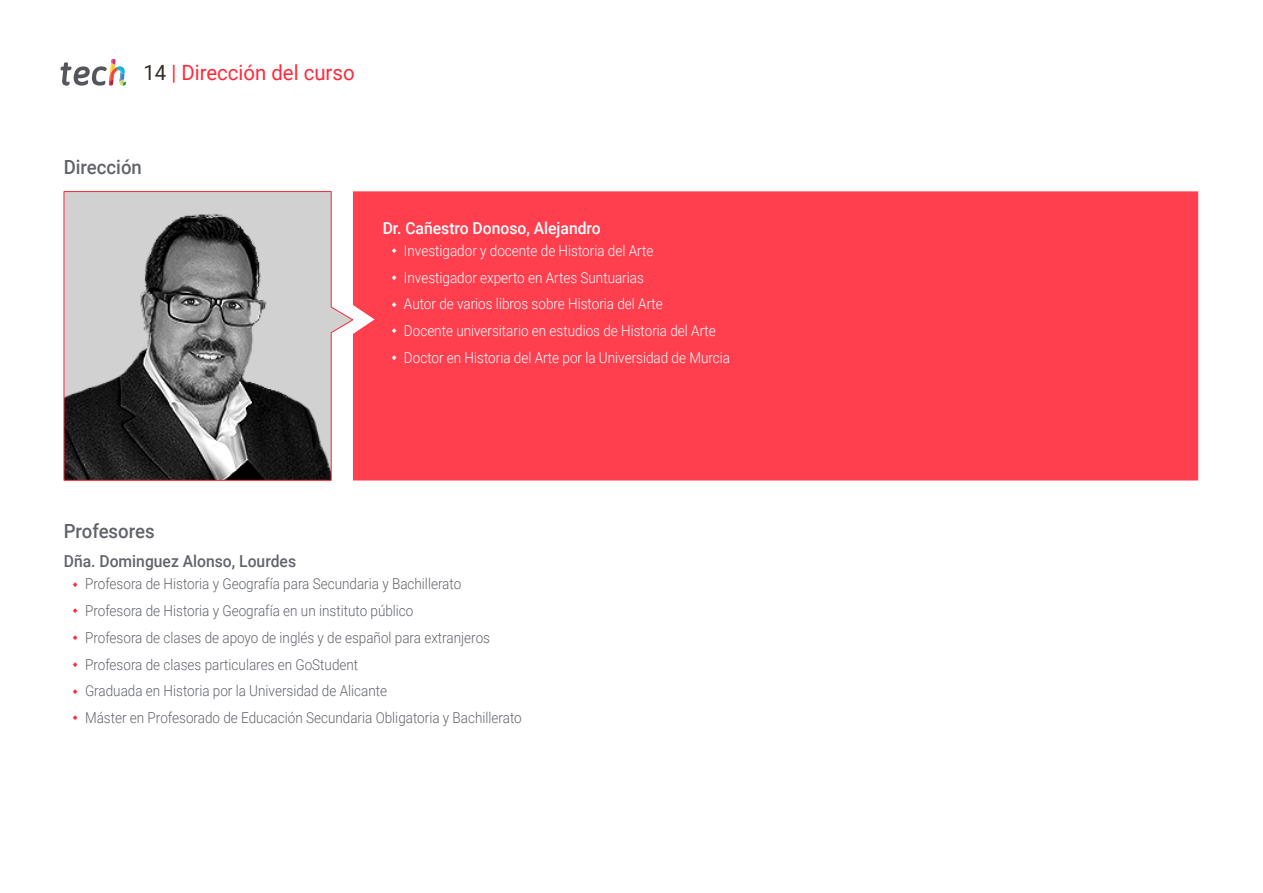
<style>
.page{position:relative;width:1263px;height:893px;background:#fff}
.page>*{position:absolute;margin:0;border:0;box-sizing:border-box;transform-origin:0 0}
.t1{font:21px "Roboto";color:#ff293a}
.t2{font:500 19.5px "Roboto";color:#61646a;scale:.95 1}
.t3{font:500 16.5px "Roboto";color:#fff;scale:.95 1}
.t4{font:500 16.5px "Roboto";color:#61646a;scale:.95 1}
.t5{font:300 15px/26.7px "Roboto";color:#61646a;scale:.9 1}
.t6{font:300 15px/26.7px "Roboto";color:#fff;scale:.9 1}
.s1{color:#312e20}
</style>
<div class="page">
<svg style="left:61px;top:59px;width:65px;height:27px"></svg>
<div style="left:353px;top:191px;width:845px;height:289px;background:#ff3e4e"></div>
<svg style="left:64px;top:191px;width:289px;height:290px"></svg>
<svg style="left:392px;top:248px;width:5px;height:5px"></svg>
<svg style="left:392px;top:275px;width:5px;height:5px"></svg>
<svg style="left:392px;top:302px;width:5px;height:5px"></svg>
<svg style="left:392px;top:328px;width:5px;height:5px"></svg>
<svg style="left:392px;top:355px;width:5px;height:5px"></svg>
<h1 class="t1" style="left:144px;top:57px;width:213px"><span class="s1">14</span> | Dirección del curso</h1>
<h2 class="t2" style="left:64px;top:154px;width:84px">Dirección</h2>
<h2 class="t2" style="left:64px;top:517px;width:97px">Profesores</h2>
<p class="t3" style="left:383px;top:216px;width:231px">Dr. Cañestro Donoso, Alejandro</p>
<p class="t6" style="left:404px;top:237px;width:364px">Investigador y docente de Historia del Arte<br>Investigador experto en Artes Suntuarias<br>Autor de varios libros sobre Historia del Arte<br>Docente universitario en estudios de Historia del Arte Doctor en Historia del Arte por la Universidad de Murcia</p>
<p class="t4" style="left:64px;top:550px;width:246px">Dña. Dominguez Alonso, Lourdes</p>
<p class="t5" style="left:85px;top:570px;width:487px">Profesora de Historia y Geografía para Secundaria y Bachillerato Profesora de Historia y Geografía en un instituto público<br>Profesora de clases de apoyo de inglés y de español para extranjeros Profesora de clases particulares en GoStudent<br>Graduada en Historia por la Universidad de Alicante<br>Máster en Profesorado de Educación Secundaria Obligatoria y Bachillerato</p>
</div>
